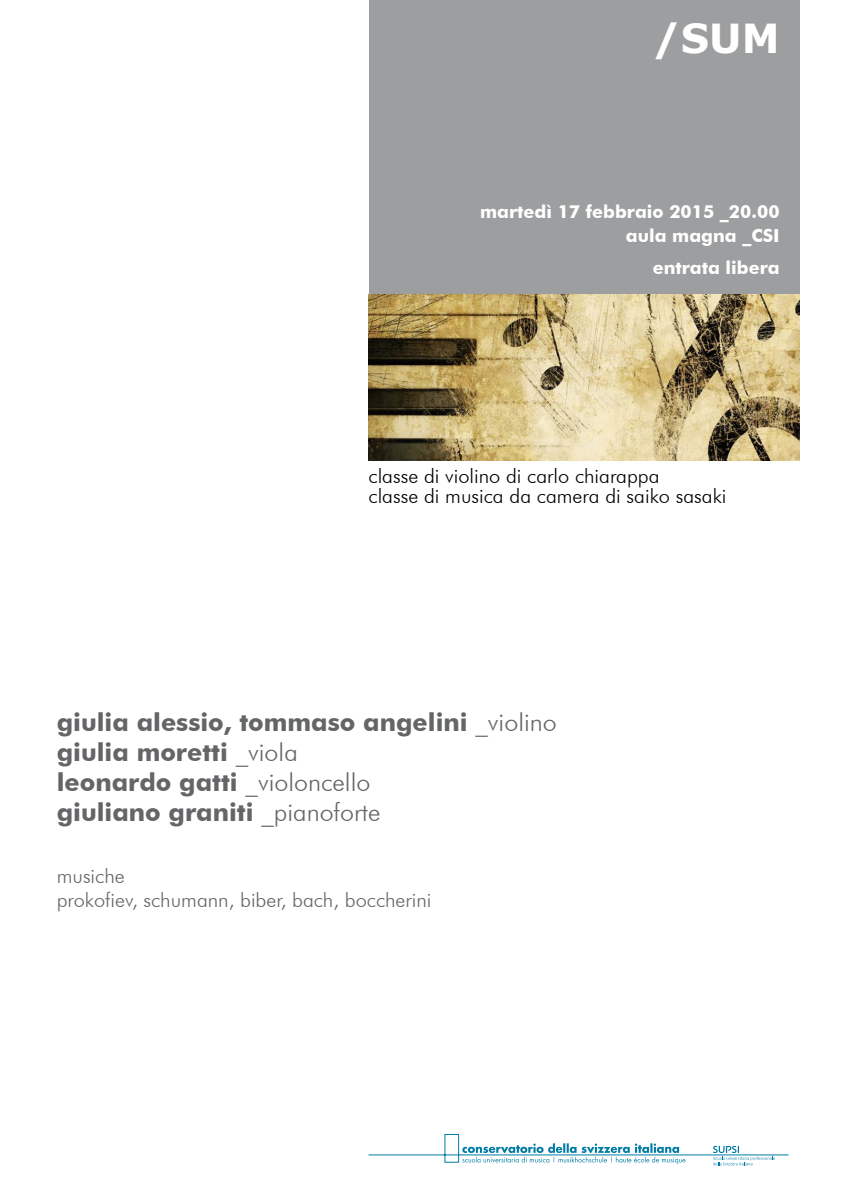
<style>
.page{position:relative;width:842px;height:1191px;background:#fff}
.page>*{position:absolute;margin:0;border:0;box-sizing:border-box;transform-origin:0 0}
.t1{font:700 40px "Verdana";color:#fff}
.t2{font:700 25px/30px "Futura BT";color:#646567}
.t3{font:300 20px/20px "Futura BT";color:#000}
.t4{font:300 20px/24px "Futura BT";color:#646567}
.t5{font:700 18px/24px "Futura BT";color:#fff;text-align:right}
.s1{font-weight:300}
</style>
<div class="page">
<div style="left:369px;top:0;width:430px;height:295px;background:#9c9e9f"></div>
<svg style="left:368px;top:1134px;width:421px;height:31px"></svg>
<img style="left:369px;top:295px;width:430px;height:165px">
<h1 class="t1" style="left:653px;top:10px;width:128px">/SUM</h1>
<p class="t5" style="left:480px;top:199px;width:301px">martedì 17 febbraio 2015 _20.00 aula magna _CSI</p>
<p class="t5" style="left:653px;top:255px;width:128px">entrata libera</p>
<p class="t3" style="left:369px;top:466px;width:359px">classe di violino di carlo chiarappa<br>classe di musica da camera di saiko sasaki</p>
<p class="t2" style="left:57px;top:706px;width:502px">giulia alessio, tommaso angelini <span class="s1">_violino </span>giulia moretti <span class="s1">_viola<br></span>leonardo gatti <span class="s1">_violoncello<br></span>giuliano graniti <span class="s1">_pianoforte</span></p>
<p class="t4" style="left:57px;top:864px;width:376px">musiche<br>prokofiev, schumann, biber, bach, boccherini</p>
</div>
